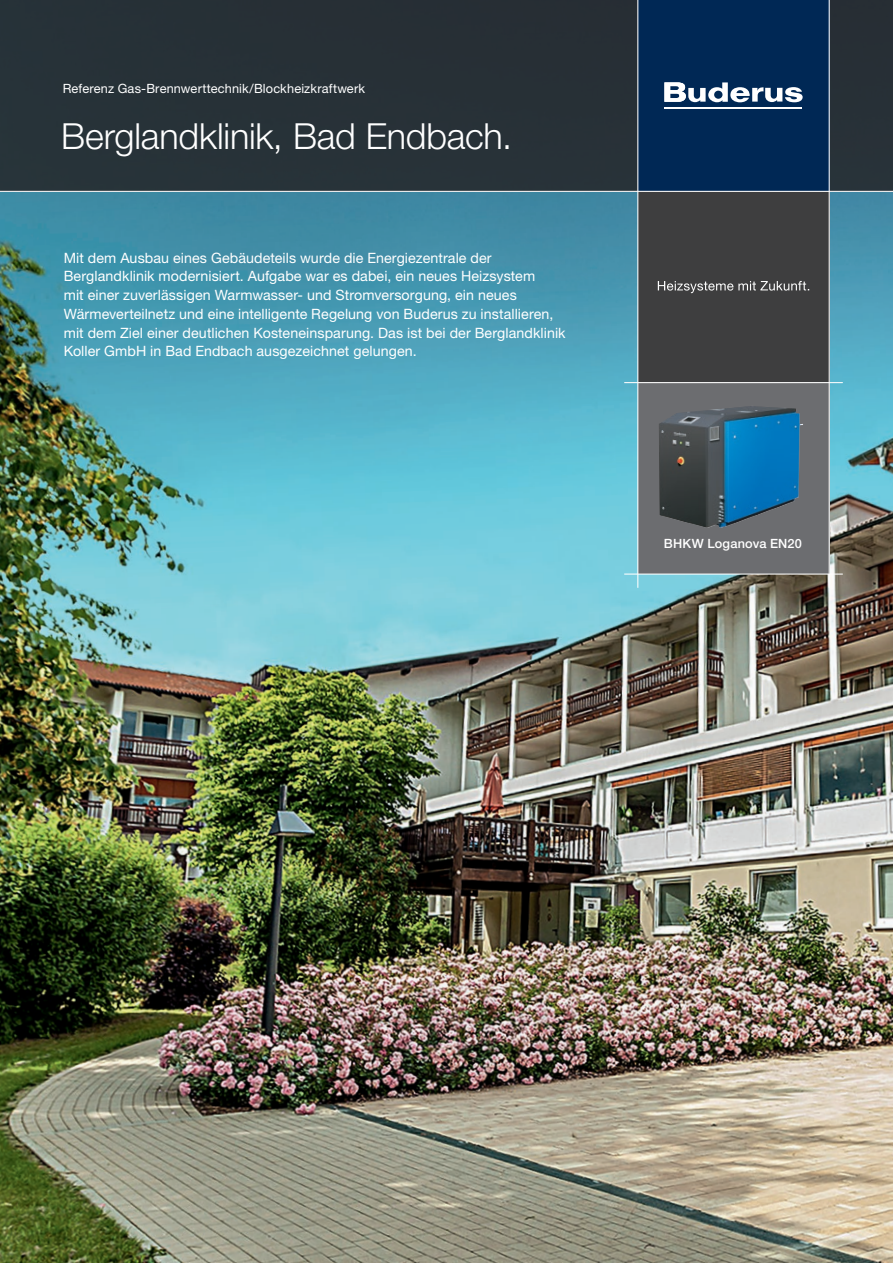
<style>
.page{position:relative;width:893px;height:1263px;background:#fff}
.page>*{position:absolute;margin:0;border:0;box-sizing:border-box;transform-origin:0 0}
.t1{font:300 36px "Helvetica Neue LT Pro";letter-spacing:-.005em;color:#fff}
.t2{font:14.25px/18.8px "Helvetica Neue LT Pro";letter-spacing:.005em;color:#fff}
.t3{font:12.75px "Helvetica Neue LT Pro";letter-spacing:.01em;color:#fff}
.t4{font:500 12.75px "Helvetica Neue LT Pro";letter-spacing:.015em;color:#fff}
</style>
<div class="page">
<img style="left:0;top:192px;width:893px;height:1071px">
<div style="left:0;top:0;width:893px;height:191px;background:#273137"></div>
<div style="left:638px;top:0;width:191px;height:191px;background:#002855"></div>
<hr style="left:664px;top:107px;width:138px;height:2px;background:#fff">
<svg style="left:664px;top:82px;width:139px;height:20px"></svg>
<div style="left:638px;top:191px;width:191px;height:192px;background:#3e3e3f"></div>
<svg style="left:658px;top:281px;width:151px;height:12px"></svg>
<div style="left:638px;top:383px;width:191px;height:191px;background:#6c6d70"></div>
<hr style="left:637px;top:0;width:1px;height:588px;background:#fff">
<hr style="left:829px;top:0;width:1px;height:588px;background:#fff">
<hr style="left:0;top:191px;width:893px;height:1px;background:#fff">
<hr style="left:624px;top:382px;width:219px;height:1px;background:#fff">
<hr style="left:624px;top:573px;width:219px;height:2px;background:#fff">
<img style="left:659px;top:406px;width:144px;height:122px">
<p class="t3" style="left:63px;top:81px;width:304px">Referenz Gas-Brennwerttechnik/Blockheizkraftwerk</p>
<h1 class="t1" style="left:61px;top:114px;width:452px">Berglandklinik, Bad Endbach.</h1>
<p class="t2" style="left:64px;top:248px;width:503px">Mit dem Ausbau eines Gebäudeteils wurde die Energiezentrale der Berglandklinik modernisiert. Aufgabe war es dabei, ein neues Heizsystem<br>mit einer zuverlässigen Warmwasser- und Stromversorgung, ein neues Wärmeverteilnetz und eine intelligente Regelung von Buderus zu installieren, mit dem Ziel einer deutlichen Kosteneinsparung. Das ist bei der Berglandklinik Koller GmbH in Bad Endbach ausgezeichnet gelungen.</p>
<p class="t4" style="left:664px;top:536px;width:139px">BHKW Loganova EN20</p>
</div>
